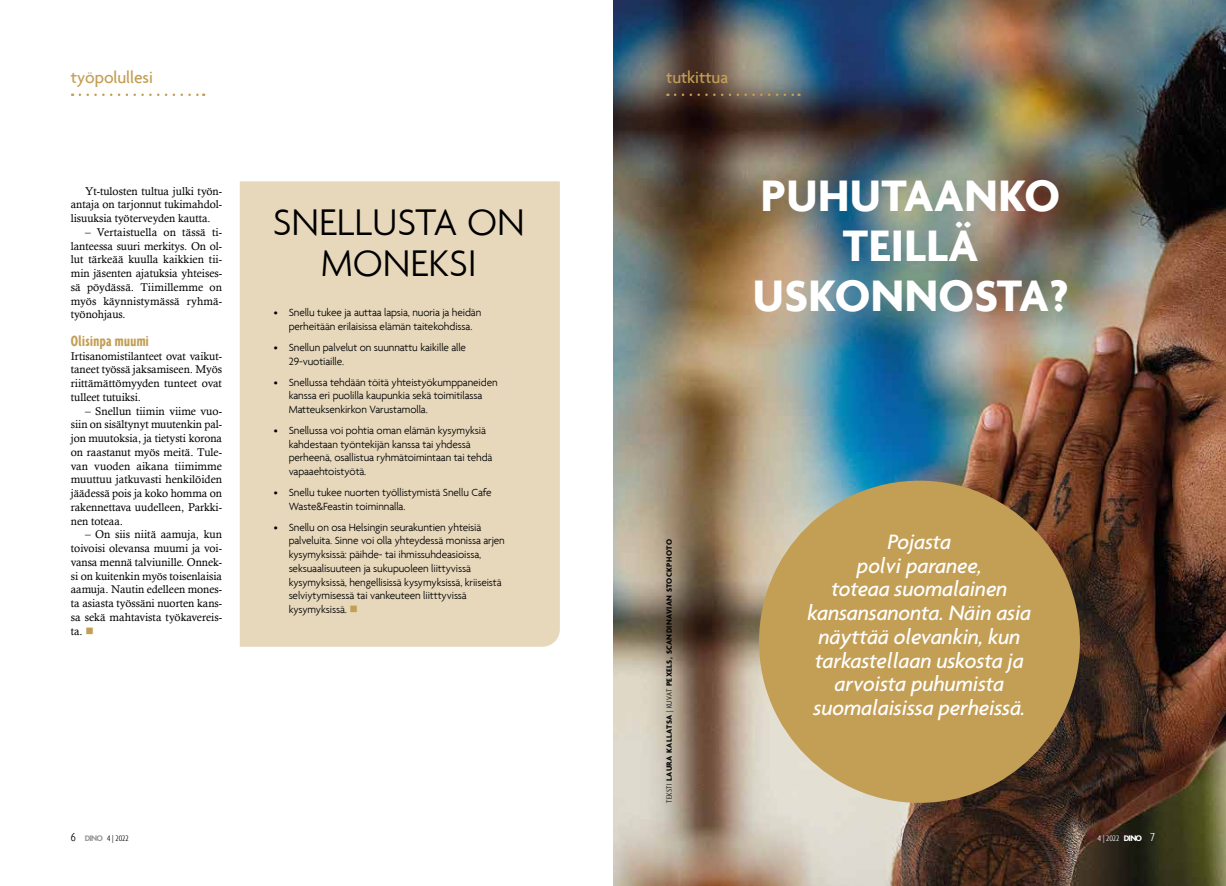
<style>
.page{position:relative;width:1226px;height:886px;background:#fff}
.page>*{position:absolute;margin:0;border:0;box-sizing:border-box;transform-origin:0 0}
.t1{font:700 47.5px/50px "Agenda";letter-spacing:.01em;color:#fff;text-align:center}
.t2{font:300 40px/41.2px "Agenda";color:#000;text-align:center}
.t3{font:italic 500 22.5px/23.8px "Agenda";letter-spacing:-.01em;color:#fff;text-align:center}
.t4{font:500 17.5px "Agenda";letter-spacing:-.005em;color:#c39f56}
.t5{font:700 extra-condensed 16.25px "Agenda";letter-spacing:.025em;color:#c39f56}
.t6{font:11.25px/13.8px "Calisto";letter-spacing:-.005em;color:#000;text-align:justify}
.t7{font:300 11.25px/13.8px "Agenda";letter-spacing:-.01em;color:#000}
.t8{font:300 condensed 8.75px "Agenda";color:#000}
.t9{font:300 condensed 8.75px "Agenda";color:#fff}
.t10{font:700 8.12px "Agenda";letter-spacing:.05em;color:#000}
.s1{color:#c39f56}
.s2{font-size:12.5px}
.s3{font-weight:700;font-stretch:normal;color:#9d9d9c}
.s4{font-weight:300;font-stretch:condensed}
.s5{font-weight:700;font-stretch:normal}
</style>
<div class="page">
<img style="left:613px;top:0;width:613px;height:886px">
<div style="left:759px;top:481px;width:321px;height:322px;background:#c39f56;border-radius:50%"></div>
<div style="left:239px;top:181px;width:321px;height:466px;background:#e7d8bc"></div>
<svg style="left:80px;top:94px;width:124px;height:2px"></svg>
<svg style="left:675px;top:94px;width:124px;height:2px"></svg>
<h3 class="t4" style="left:71px;top:67px;width:84px">työpolullesi</h3>
<p class="t6" style="left:71px;top:184px;width:153px;text-indent:14px">Yt-tulosten tultua julki työn&shy;antaja on tarjonnut tukimahdol&shy;lisuuksia työterveyden kautta.</p>
<p class="t6" style="left:71px;top:225px;width:153px;text-indent:14px">– Vertaistuella on tässä ti&shy;lanteessa suuri merkitys. On ol&shy;lut tärkeää kuulla kaikkien tii&shy;min jäsenten ajatuksia yhteises&shy;sä pöydässä. Tiimillemme on myös käynnistymässä ryhmä&shy;työnohjaus.</p>
<h3 class="t5" style="left:71px;top:331px;width:79px">Olisinpa muumi</h3>
<p class="t6" style="left:71px;top:349px;width:153px">Irtisanomistilanteet ovat vaikut&shy;taneet työssä jaksamiseen. Myös riittämättömyyden tunteet ovat tulleet tutuiksi.</p>
<p class="t6" style="left:71px;top:404px;width:153px;text-indent:14px">– Snellun tiimin viime vuo&shy;siin on sisältynyt muutenkin pal&shy;jon muutoksia, ja tietysti korona on raastanut myös meitä. Tule&shy;van vuoden aikana tiimimme muuttuu jatkuvasti henkilöiden jäädessä pois ja koko homma on rakennettava uudelleen, Parkki&shy;nen toteaa.</p>
<p class="t6" style="left:71px;top:528px;width:153px;text-indent:14px">– On siis niitä aamuja, kun toivoisi olevansa muumi ja voi&shy;vansa mennä talviunille. Onnek&shy;si on kuitenkin myös toisenlaisia aamuja. Nautin edelleen mones&shy;ta asiasta työssäni nuorten kans&shy;sa sekä mahtavista työkavereis&shy;ta. <span class="s1">■</span></p>
<h2 class="t2" style="left:273px;top:201px;width:254px">SNELLUSTA ON<br>MONEKSI</h2>
<p class="t7" style="left:274px;top:306px;width:209px;text-align:center">• Snellu tukee ja auttaa lapsia, nuoria ja heidän perheitään erilaisissa elämän taitekohdissa.</p>
<p class="t7" style="left:289px;top:340px;width:179px;text-indent:-15px">• Snellun palvelut on suunnattu kaikille alle<br>29-vuotiaille.</p>
<p class="t7" style="left:289px;top:375px;width:210px;text-indent:-15px">• Snellussa tehdään töitä yhteistyökumppaneiden kanssa eri puolilla kaupunkia sekä toimitilassa<br>Matteuksenkirkon Varustamolla.</p>
<p class="t7" style="left:289px;top:423px;width:205px;text-indent:-15px">• Snellussa voi pohtia oman elämän kysymyksiä kahdestaan työntekijän kanssa tai yhdessä perheenä, osallistua ryhmätoimintaan tai tehdä vapaaehtoistyötä.</p>
<p class="t7" style="left:289px;top:485px;width:205px;text-indent:-15px">• Snellu tukee nuorten työllistymistä Snellu Cafe<br>Waste&amp;Feastin toiminnalla.</p>
<p class="t7" style="left:289px;top:520px;width:218px;text-indent:-15px">• Snellu on osa Helsingin seurakuntien yhteisiä palveluita. Sinne voi olla yhteydessä monissa arjen kysymyksissä: päihde- tai ihmissuhdeasioissa, seksuaalisuuteen ja sukupuoleen liittyvissä kysymyksissä, hengellisissä kysymyksissä, kriiseistä selviytymisessä tai vankeuteen liitttyvissä kysymyksissä. <span class="s1">■</span></p>
<p class="t8" style="left:71px;top:833px;width:59px"><span class="s2">6</span> <span class="s3">DINO</span> 4 | 2022</p>
<h3 class="t4" style="left:666px;top:67px;width:63px">tutkittua</h3>
<h1 class="t1" style="left:753px;top:170px;width:317px">PUHUTAANKO<br>TEILLÄ<br>USKONNOSTA?</h1>
<p class="t10" style="left:664px;top:803px;width:265px;rotate:-90deg"><span class="s4">TEKSTI</span> LAURA KALLATSA <span class="s4">| KUVAT</span> PEXELS, SCANDINAVIAN STOCKPHOTO</p>
<h3 class="t3" style="left:808px;top:529px;width:225px">Pojasta<br>polvi paranee,<br>toteaa suomalainen kansansanonta. Näin asia näyttää olevankin, kun tarkastellaan uskosta ja arvoista puhumista suomalaisissa perheissä.</h3>
<p class="t9" style="left:1098px;top:833px;width:59px">4 | 2022 <span class="s5">DINO</span> <span class="s2">7</span></p>
</div>
